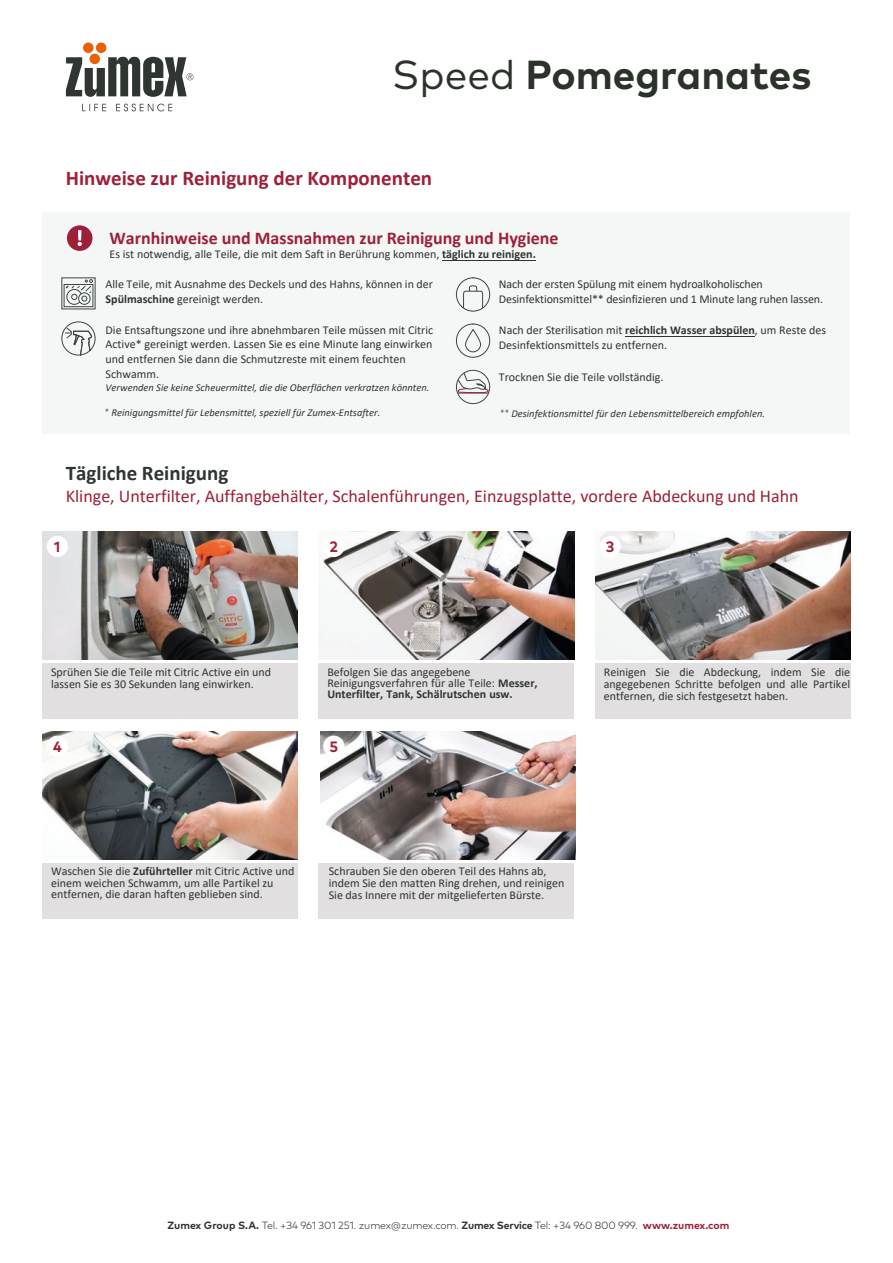
<style>
.page{position:relative;width:893px;height:1263px;background:#fff}
.page>*{position:absolute;margin:0;border:0;box-sizing:border-box;transform-origin:0 0}
.t1{font:700 40.5px "Mark Pro";color:#2b322a}
.t2{font:700 21px "Calibri";color:#9e1f38}
.t3{font:700 21px "Calibri";color:#2f3531}
.t4{font:18px "Calibri";color:#9e1f38}
.t5{font:700 18px "Calibri";color:#9e1f38}
.t6{font:700 15px "Mark Pro";color:#9e1f38}
.t7{font:12px/12px "Calibri";color:#2f3531}
.t8{font:italic 10.5px "Calibri";color:#2f3531}
.t9{font:300 10.5px "Mark Pro";letter-spacing:-.02em;color:#2f3531}
.s1{font-weight:400}
.s2{font-weight:700}
.s3{font-family:"Mark Pro";font-weight:300}
.s4{font-weight:700;color:#9e1f38}
</style>
<div class="page">
<div style="left:319px;top:663px;width:255px;height:56px;background:#e1dfdf"></div>
<div style="left:43px;top:663px;width:255px;height:56px;background:#e1dfdf"></div>
<div style="left:595px;top:663px;width:255px;height:56px;background:#e1dfdf"></div>
<div style="left:43px;top:863px;width:255px;height:55px;background:#e1dfdf"></div>
<div style="left:319px;top:863px;width:255px;height:55px;background:#e1dfdf"></div>
<svg style="left:66px;top:43px;width:127px;height:68px"></svg>
<div style="left:43px;top:213px;width:807px;height:221px;background:#f5f6f6"></div>
<svg style="left:61px;top:321px;width:35px;height:35px"></svg>
<hr style="left:442px;top:260px;width:94px;height:1px;background:#2f3531">
<div style="left:67px;top:225px;width:25px;height:26px;background:#9e1f38;border-radius:50%"></div>
<svg style="left:61px;top:277px;width:35px;height:33px"></svg>
<hr style="left:625px;top:336px;width:130px;height:1px;background:#2f3531">
<div style="left:469px;top:285px;width:8px;height:12px;border:1px solid #3b4644;border-radius:2px"></div>
<svg style="left:463px;top:290px;width:20px;height:21px"></svg>
<div style="left:456px;top:277px;width:34px;height:34px;border:1px solid #3b4644;border-radius:50%"></div>
<svg style="left:456px;top:370px;width:34px;height:24px"></svg>
<div style="left:456px;top:370px;width:34px;height:34px;border:1px solid #3b4644;border-radius:50%"></div>
<div style="left:456px;top:324px;width:34px;height:34px;border:1px solid #3b4644;border-radius:50%"></div>
<div style="left:465px;top:329px;width:16px;height:23px;border:1px solid #3b4644;border-radius:7px"></div>
<svg style="left:78px;top:230px;width:4px;height:16px"></svg>
<img style="left:319px;top:531px;width:255px;height:128px">
<img style="left:43px;top:531px;width:255px;height:128px">
<img style="left:595px;top:531px;width:255px;height:128px">
<img style="left:43px;top:731px;width:255px;height:128px">
<img style="left:320px;top:731px;width:255px;height:128px">
<div style="left:323px;top:536px;width:21px;height:21px;background:#fff;border-radius:50%"></div>
<div style="left:47px;top:536px;width:21px;height:21px;background:#fff;border-radius:50%"></div>
<div style="left:600px;top:536px;width:21px;height:21px;background:#fff;border-radius:50%"></div>
<div style="left:47px;top:736px;width:21px;height:21px;background:#fff;border-radius:50%"></div>
<div style="left:323px;top:736px;width:21px;height:21px;background:#fff;border-radius:50%"></div>
<h1 class="t1" style="left:392px;top:44px;width:421px"><span class="s1">Speed</span> Pomegranates</h1>
<h2 class="t2" style="left:66px;top:163px;width:368px">Hinweise zur Reinigung der Komponenten</h2>
<h3 class="t5" style="left:110px;top:225px;width:451px">Warnhinweise und Massnahmen zur Reinigung und Hygiene</h3>
<p class="t7" style="left:110px;top:247px;width:428px">Es ist notwendig, alle Teile, die mit dem Saft in Berührung kommen, <span class="s2">täglich zu reinigen.</span></p>
<p class="t7" style="left:106px;top:276px;width:329px;line-height:15.3px">Alle Teile, mit Ausnahme des Deckels und des Hahns, können in der<br><span class="s2">Spülmaschine</span> gereinigt werden.</p>
<p class="t7" style="left:106px;top:322px;width:329px;line-height:14.5px">Die Entsaftungszone und ihre abnehmbaren Teile müssen mit Citric Active* gereinigt werden. Lassen Sie es eine Minute lang einwirken und entfernen Sie dann die Schmutzreste mit einem feuchten Schwamm.</p>
<p class="t8" style="left:106px;top:380px;width:325px">Verwenden Sie keine Scheuermittel, die die Oberflächen verkratzen könnten.</p>
<p class="t8" style="left:104px;top:406px;width:278px"><span class="s3">*</span> Reinigungsmittel für Lebensmittel, speziell für Zumex-Entsafter.</p>
<p class="t7" style="left:499px;top:276px;width:326px;line-height:15.3px">Nach der ersten Spülung mit einem hydroalkoholischen<br>Desinfektionsmittel** desinfizieren und 1 Minute lang ruhen lassen.</p>
<p class="t7" style="left:499px;top:322px;width:329px;line-height:15.3px">Nach der Sterilisation mit <span class="s2">reichlich Wasser abspülen</span>, um Reste des<br>Desinfektionsmittels zu entfernen.</p>
<p class="t7" style="left:499px;top:370px;width:166px">Trocknen Sie die Teile vollständig.</p>
<p class="t8" style="left:500px;top:406px;width:267px"><span class="s3">**</span> Desinfektionsmittel für den Lebensmittelbereich empfohlen.</p>
<h2 class="t3" style="left:66px;top:458px;width:164px">Tägliche Reinigung</h2>
<h3 class="t4" style="left:66px;top:483px;width:734px">Klinge, Unterfilter, Auffangbehälter, Schalenführungen, Einzugsplatte, vordere Abdeckung und Hahn</h3>
<p class="t6" style="left:54px;top:536px;width:8px">1</p>
<p class="t6" style="left:330px;top:536px;width:10px">2</p>
<p class="t6" style="left:606px;top:536px;width:10px">3</p>
<p class="t7" style="left:327px;top:666px;width:212px;line-height:11.4px">Befolgen Sie das angegebene<br>Reinigungsverfahren für alle Teile: <span class="s2">Messer,<br>Unterfilter, Tank, Schälrutschen usw.</span></p>
<p class="t7" style="left:51px;top:665px;width:221px">Sprühen Sie die Teile mit Citric Active ein und lassen Sie es 30 Sekunden lang einwirken.</p>
<p class="t7" style="left:604px;top:665px;width:248px;text-align:justify">Reinigen Sie die Abdeckung, indem Sie die angegebenen Schritte befolgen und alle Partikel entfernen, die sich festgesetzt haben.</p>
<p class="t6" style="left:53px;top:735px;width:10px">4</p>
<p class="t6" style="left:329px;top:735px;width:10px">5</p>
<p class="t7" style="left:51px;top:865px;width:245px;line-height:11.4px">Waschen Sie die <span class="s2">Zuführteller</span> mit Citric Active und einem weichen Schwamm, um alle Partikel zu entfernen, die daran haften geblieben sind.</p>
<p class="t7" style="left:329px;top:865px;width:237px">Schrauben Sie den oberen Teil des Hahns ab, indem Sie den matten Ring drehen, und reinigen<br>Sie das Innere mit der mitgelieferten Bürste.</p>
<p class="t9" style="left:168px;top:1217px;width:563px"><span class="s2">Zumex Group S.A.</span> Tel. +34 961 301 251. zumex@zumex.com. <span class="s2">Zumex Service</span> Tel: +34 960 800 999. <span class="s4">www.zumex.com</span></p>
</div>
